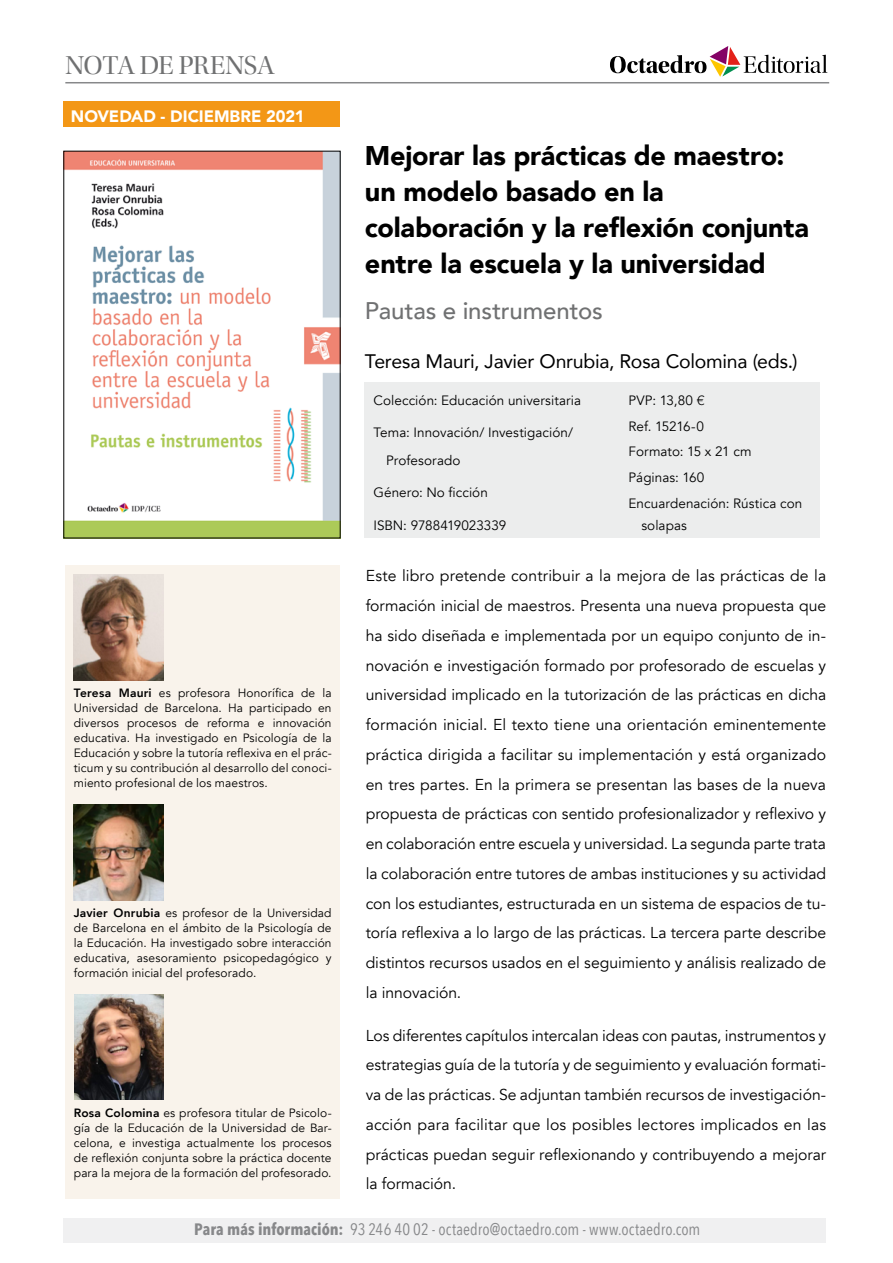
<style>
.page{position:relative;width:893px;height:1263px;background:#fff}
.page>*{position:absolute;margin:0;border:0;box-sizing:border-box;transform-origin:0 0}
.Sub_1{font:900 27px/36px "Avenir";letter-spacing:-.005em;color:#000}
.t1{font:27px "Utopia Std Disp";letter-spacing:-.02em;color:#707172}
.Subtitol-ok{font:500 24px "Avenir";letter-spacing:-.005em;color:#707172}
.Autor-1{font:19.5px "Avenir";letter-spacing:-.01em;color:#000}
.t2{font:16.5px "Avenir Next Condensed";letter-spacing:.005em;color:#87888a}
.t3{font:900 16.5px "Avenir";color:#fff}
.Sinopsis{font:15.75px/29.7px "Avenir";color:#000;text-align:justify}
.Datos{font:13.5px/28px "Avenir";letter-spacing:.005em;color:#000}
.Datos-2{font:13.5px "Avenir";letter-spacing:-.02em;color:#000}
.Text_Autor{font:12px/15px "Avenir";letter-spacing:.01em;color:#000;text-align:justify}
.s1{font-weight:800}
.s2{font-family:"Helvetica Neue LT Std";font-weight:300}
.s3{font-weight:700}
</style>
<div class="page">
<div style="left:64px;top:1218px;width:762px;height:25px;background:#f0f0f1"></div>
<div style="left:365px;top:383px;width:455px;height:155px;background:#eceded"></div>
<img style="left:66px;top:153px;width:272px;height:383px">
<div style="left:65px;top:566px;width:275px;height:633px;background:#f9f3eb"></div>
<img style="left:74px;top:575px;width:90px;height:105px">
<img style="left:74px;top:805px;width:90px;height:95px">
<img style="left:74px;top:994px;width:89px;height:106px">
<svg style="left:610px;top:46px;width:217px;height:31px"></svg>
<hr style="left:65px;top:82px;width:764px;height:1px;background:#87888a">
<div style="left:64px;top:102px;width:276px;height:25px;background:#f39716"></div>
<p class="t1" style="left:65px;top:51px;width:211px">NOTA DE PRENSA</p>
<p class="t3" style="left:71px;top:102px;width:235px">NOVEDAD - DICIEMBRE 2021</p>
<p class="Text_Autor" style="left:74px;top:686px;width:259px"><span class="s1">Teresa Mauri</span> es profesora Honorífica de la Universidad de Barcelona. Ha participado en diversos procesos de reforma e innovación educativa. Ha investigado en Psicología de la Educación y sobre la tutoría reflexiva en el prác&shy;ticum y su contribución al desarrollo del conoci&shy;miento profesional de los maestros.</p>
<p class="Text_Autor" style="left:74px;top:905px;width:259px"><span class="s1">Javier Onrubia</span> es profesor de la Universidad de Barcelona en el ámbito de la Psicología de la Educación. Ha investigado sobre interacción educativa, asesoramiento psicopedagógico y formación inicial del profesorado.</p>
<p class="Text_Autor" style="left:74px;top:1106px;width:259px"><span class="s1">Rosa Colomina</span> es profesora titular de Psicolo&shy;gía de la Educación de la Universidad de Bar&shy;celona, e investiga actualmente los procesos de reflexión conjunta sobre la práctica docente para la mejora de la formación del profesorado.</p>
<p class="Sub_1" style="left:365px;top:137px;width:445px">Mejorar las prácticas de maestro: un modelo basado en la colaboración y la reflexión conjunta entre la escuela y la universidad</p>
<p class="Subtitol-ok" style="left:365px;top:290px;width:239px">Pautas e instrumentos</p>
<p class="Autor-1" style="left:365px;top:345px;width:434px">Teresa Mauri, Javier Onrubia, Rosa Colomina (eds.)</p>
<p class="Datos" style="left:373px;top:386px;width:209px">Colección: Educación universitaria</p>
<p class="Datos" style="left:386px;top:419px;width:188px;text-indent:-13px">Tema: Innovación/ Investigación/<br>Profesorado</p>
<p class="Datos" style="left:373px;top:479px;width:116px">Género: No ficción</p>
<p class="Datos" style="left:373px;top:511px;width:134px">ISBN: 9788419023339</p>
<p class="Datos" style="left:629px;top:386px;width:77px">PVP: 13,80 <span class="s2">€</span></p>
<p class="Datos-2" style="left:629px;top:418px;width:77px">Ref. 15216-0</p>
<p class="Datos" style="left:629px;top:438px;width:124px">Formato: 15 x 21 cm</p>
<p class="Datos" style="left:629px;top:464px;width:77px">Páginas: 160</p>
<p class="Datos" style="left:641px;top:493px;width:162px;line-height:21.6px;text-indent:-13px">Encuardenación: Rústica con solapas</p>
<p class="Sinopsis" style="left:366px;top:561px;width:462px">Este libro pretende contribuir a la mejora de las prácticas de la formación inicial de maestros. Presenta una nueva propuesta que ha sido diseñada e implementada por un equipo conjunto de in&shy;novación e investigación formado por profesorado de escuelas y universidad implicado en la tutorización de las prácticas en dicha formación inicial. El texto tiene una orientación eminentemente práctica dirigida a facilitar su implementación y está organizado en tres partes. En la primera se presentan las bases de la nueva propuesta de prácticas con sentido profesionalizador y reflexivo y en colaboración entre escuela y universidad. La segunda parte trata la colaboración entre tutores de ambas instituciones y su actividad con los estudiantes, estructurada en un sistema de espacios de tu&shy;toría reflexiva a lo largo de las prácticas. La tercera parte describe distintos recursos usados en el seguimiento y análisis realizado de la innovación.</p>
<p class="Sinopsis" style="left:366px;top:1020px;width:462px">Los diferentes capítulos intercalan ideas con pautas, instrumentos y estrategias guía de la tutoría y de seguimiento y evaluación formati&shy;va de las prácticas. Se adjuntan también recursos de investigación&shy;acción para facilitar que los posibles lectores implicados en las prácticas puedan seguir reflexionando y contribuyendo a mejorar la formación.</p>
<p class="t2" style="left:194px;top:1214px;width:508px"><span class="s3">Para más información:</span> 93 246 40 02 - octaedro@octaedro.com - www.octaedro.com</p>
</div>
